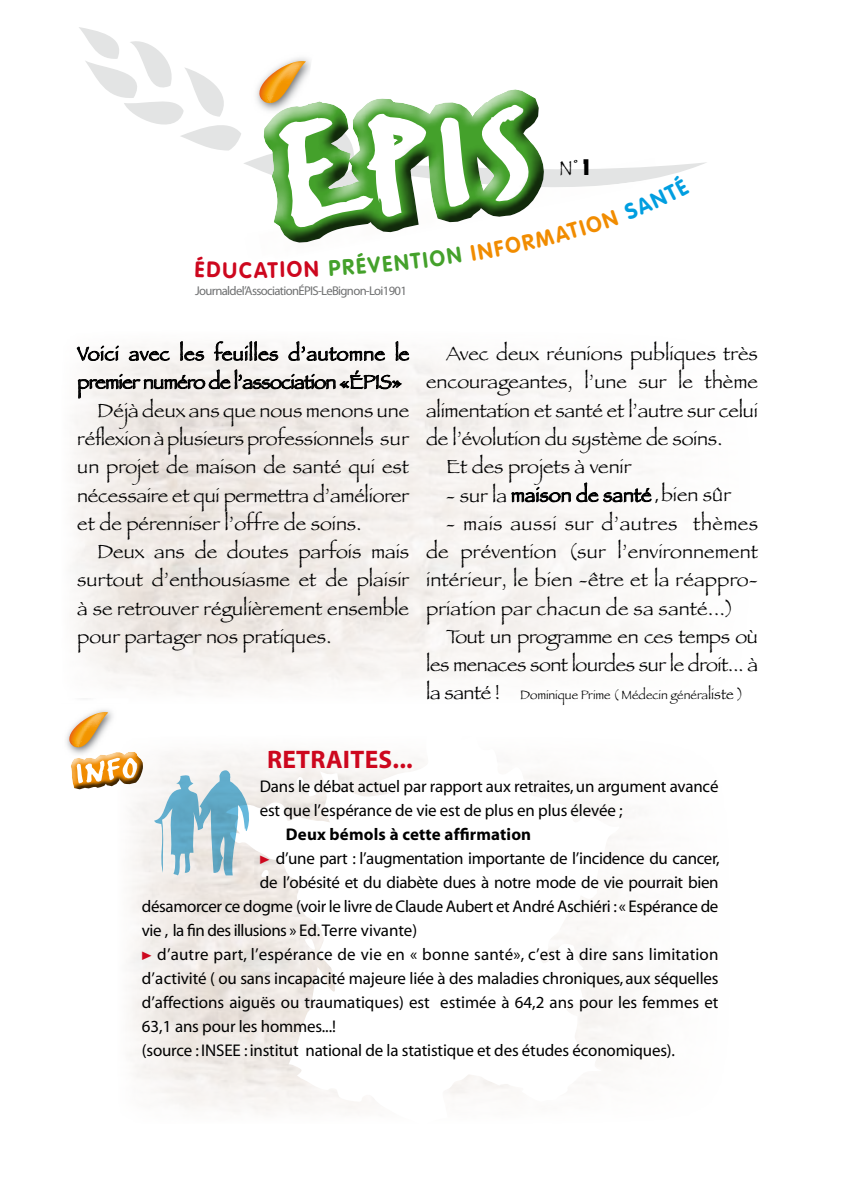
<style>
.page{position:relative;width:842px;height:1191px;background:#fff}
.page>*{position:absolute;margin:0;border:0;box-sizing:border-box;transform-origin:0 0}
.t1{font:155.2px "FF Erikrighthand Caps";color:#fff;scale:1.39 1}
.t2{font:34.2px "FF Erikrighthand Caps";color:#fff;scale:1.39 1}
.t3{font:700 25.4px "Myriad";letter-spacing:.01em;color:#cd071e}
.t4{font:700 22px "VAG Rounded";color:#cd071e;scale:.96 1}
.t5{font:21.2px "Papyrus";color:#000;scale:.96 1}
.t6{font:19.8px/28.2px "Papyrus";color:#000;text-align:justify}
.t7{font:19.8px/28.2px "Papyrus";letter-spacing:-.02em;color:#000;text-align:right}
.t8{font:19.8px "Papyrus";letter-spacing:-.03em;color:#000}
.t9{font:19.8px "Papyrus";letter-spacing:.02em;color:#000}
.t10{font:17px/24px "Myriad";letter-spacing:-.01em;color:#000}
.t11{font:17px "Myriad";letter-spacing:.01em;color:#000}
.t12{font:700 17px "Myriad";letter-spacing:.01em;color:#000}
.t13{font:12.8px "Myriad Pro";letter-spacing:-.05em;color:#707172}
.t14{font:12.8px "Papyrus";color:#000;scale:.96 1}
.s1{font-family:"Poplar Std"}
.s2{font-family:"Myriad";font-size:17px}
.s3{font-size:19.8px}
.s4{font-size:15px}
.s5{font-family:"Fleches Left Right";color:#cd071e}
</style>
<div class="page">
<svg style="left:226px;top:740px;width:394px;height:381px"></svg>
<svg style="left:64px;top:712px;width:185px;height:163px"></svg>
<svg style="left:77px;top:341px;width:333px;height:58px"></svg>
<svg style="left:511px;top:482px;width:141px;height:29px"></svg>
<svg style="left:79px;top:27px;width:628px;height:216px"></svg>
<p class="t4" style="left:239px;top:257px;width:15px">C</p>
<h1 class="t1" style="left:269px;top:87px;width:186px;rotate:-6deg">EPIS</h1>
<p class="t13" style="left:195px;top:283px;width:213px">Journal de l’Association ÉPIS - Le Bignon - Loi 1901</p>
<p class="t5" style="left:559px;top:155px;width:33px">N° <span class="s1">1</span></p>
<p class="t9" style="left:77px;top:342px;width:333px">Voici avec les feuilles d’automne le</p>
<p class="t8" style="left:77px;top:370px;width:326px">premier numéro de l’association «ÉPIS»</p>
<p class="t6" style="left:97px;top:396px;width:313px">Déjà deux ans que nous menons une</p>
<p class="t6" style="left:77px;top:424px;width:333px">réflexion à plusieurs professionnels sur</p>
<p class="t6" style="left:77px;top:452px;width:333px">un projet de maison de santé qui est</p>
<p class="t6" style="left:77px;top:480px;width:333px">nécessaire et qui permettra d’améliorer</p>
<p class="t6" style="left:77px;top:509px;width:286px">et de pérenniser l’offre de soins.</p>
<p class="t6" style="left:97px;top:537px;width:313px">Deux ans de doutes parfois mais</p>
<p class="t6" style="left:77px;top:565px;width:333px">surtout d’enthousiasme et de plaisir</p>
<p class="t6" style="left:77px;top:593px;width:333px">à se retrouver régulièrement ensemble</p>
<p class="t6" style="left:77px;top:622px;width:256px">pour partager nos pratiques.</p>
<p class="t6" style="left:446px;top:339px;width:313px">Avec deux réunions publiques très</p>
<p class="t6" style="left:426px;top:367px;width:333px">encourageantes, l’une sur le thème</p>
<p class="t6" style="left:426px;top:396px;width:333px">alimentation et santé et l’autre sur celui</p>
<p class="t6" style="left:426px;top:424px;width:298px">de l’évolution du système de soins.</p>
<p class="t6" style="left:446px;top:452px;width:187px">Et des projets à venir</p>
<p class="t6" style="left:446px;top:480px;width:286px">- sur la maison de santé <span class="s2">,</span> bien sûr</p>
<p class="t6" style="left:426px;top:509px;width:333px;text-indent:20px">- mais aussi sur d’autres thèmes de prévention (sur l’environnement intérieur, le bien -être et la réappro&shy;priation par chacun de sa santé...)</p>
<p class="t7" style="left:426px;top:622px;width:333px">Tout un programme en ces temps où les menaces sont lourdes sur le droit... à</p>
<p class="t14" style="left:426px;top:687px;width:332px"><span class="s3">la santé !</span> Dominique Prime ( Médecin généra<span class="s4">liste )</span></p>
<p class="t3" style="left:267px;top:746px;width:147px">RETRAITES...</p>
<p class="t10" style="left:260px;top:775px;width:460px">Dans le débat actuel par rapport aux retraites, un argument avancé est que l’espérance de vie est de plus en plus élevée ;</p>
<p class="t12" style="left:286px;top:825px;width:247px">Deux bémols à cette affirmation</p>
<p class="t10" style="left:260px;top:847px;width:461px"><span class="s5">!</span> d’une part : l’augmentation importante de l’incidence du cancer,</p>
<p class="t10" style="left:260px;top:871px;width:460px">de l’obésité et du diabète dues à notre mode de vie pourrait bien</p>
<p class="t10" style="left:142px;top:895px;width:578px">désamorcer ce dogme (voir le livre de Claude Aubert et André Aschiéri : « Espérance de</p>
<p class="t10" style="left:142px;top:919px;width:277px">vie , la fin des illusions » Ed. Terre vivante)</p>
<p class="t11" style="left:142px;top:946px;width:578px"><span class="s5">!</span> d’autre part, l’espérance de vie en « bonne santé», c’est à dire sans limitation</p>
<p class="t10" style="left:142px;top:967px;width:578px">d’activité ( ou sans incapacité majeure liée à des maladies chroniques, aux séquelles</p>
<p class="t10" style="left:142px;top:991px;width:578px">d’affections aiguës ou traumatiques) est estimée à 64,2 ans pour les femmes et</p>
<p class="t10" style="left:142px;top:1015px;width:196px">63,1 ans pour les hommes...!</p>
<p class="t10" style="left:142px;top:1039px;width:535px">(source : INSEE : institut national de la statistique et des études économiques).</p>
<h2 class="t2" style="left:73px;top:753px;width:48px;rotate:-6deg">INFO</h2>
</div>
